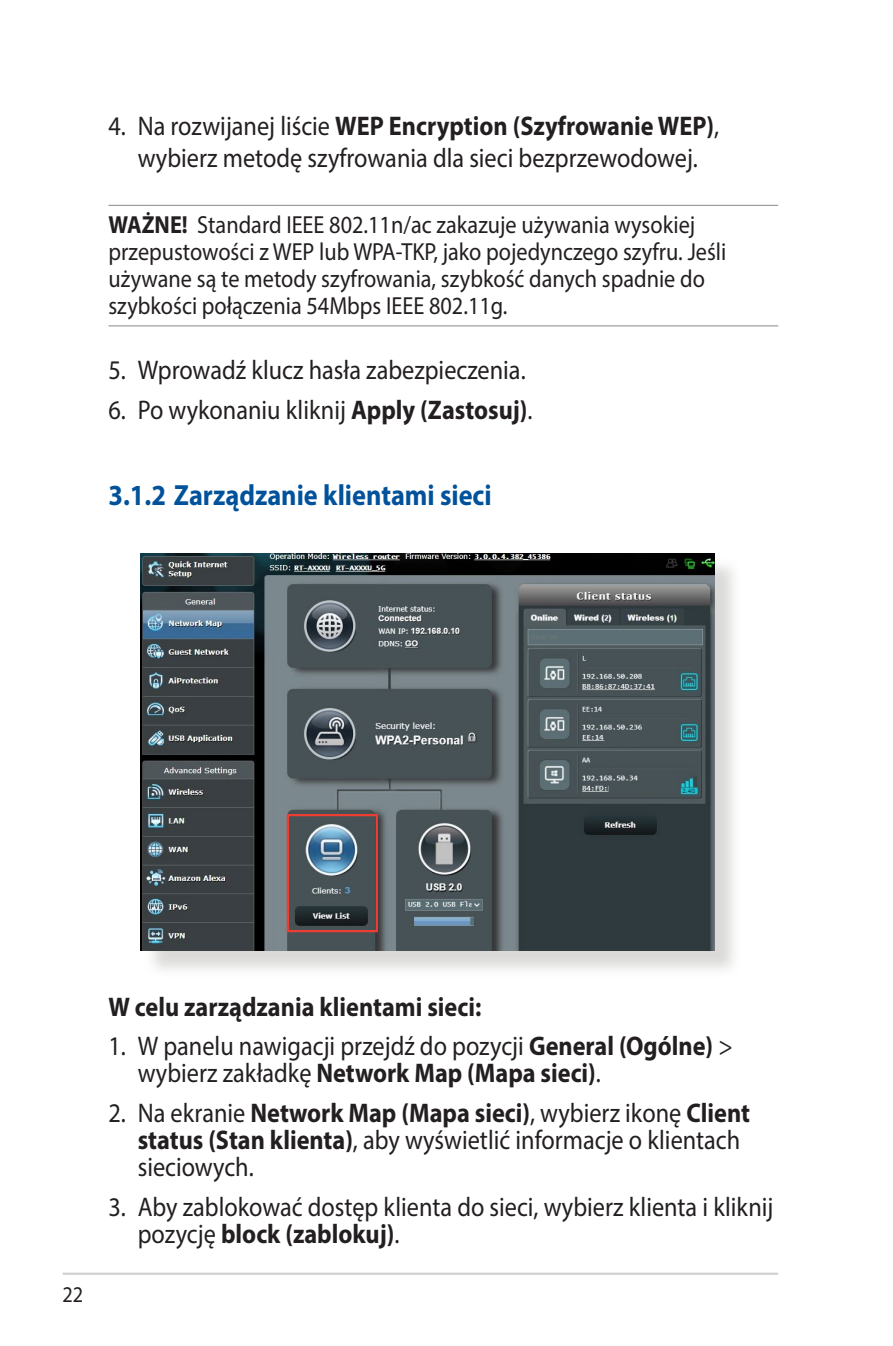
<style>
.page{position:relative;width:893px;height:1346px;background:#fff}
.page>*{position:absolute;margin:0;border:0;box-sizing:border-box;transform-origin:0 0}
.t1{font:700 29.25px "Myriad Pro";color:#01529a;scale:.9 1}
.t2{font:27px/27px "Myriad Pro";color:#231f20;scale:.9 1}
.t3{font:700 27px "Myriad Pro";color:#231f20;scale:.9 1}
.t4{font:24.75px/27px "Myriad Pro";color:#231f20;scale:.9 1}
.t5{font:22.5px "Myriad Pro";color:#231f20;scale:.9 1}
.s1{font-weight:700}
</style>
<div class="page">
<hr style="left:63px;top:1272px;width:715px;height:3px;background:#d1d2d4">
<hr style="left:108px;top:205px;width:670px;height:1px;background:#939598">
<hr style="left:108px;top:325px;width:670px;height:1px;background:#939598">
<div style="left:144px;top:557px;width:598px;height:422px;background:#cfcecb;opacity:.75"></div>
<img style="left:140px;top:553px;width:574px;height:397px">
<div style="left:287px;top:814px;width:91px;height:118px;border:2px solid #ee3e34"></div>
<p class="t2" style="left:108px;top:109px;width:680px;line-height:32.4px;text-align:center">4. Na rozwijanej liście <span class="s1">WEP Encryption (Szyfrowanie WEP)</span>, wybierz metodę szyfrowania dla sieci bezprzewodowej.</p>
<p class="t4" style="left:108px;top:210px;width:688px"><span class="s1">WAŻNE!</span> Standard IEEE 802.11n/ac zakazuje używania wysokiej przepustowości z WEP lub WPA-TKP, jako pojedynczego szyfru. Jeśli używane są te metody szyfrowania, szybkość danych spadnie do szybkości połączenia 54Mbps IEEE 802.11g.</p>
<p class="t2" style="left:108px;top:356px;width:465px">5. Wprowadź klucz hasła zabezpieczenia.</p>
<p class="t2" style="left:108px;top:396px;width:473px">6. Po wykonaniu kliknij <span class="s1">Apply (Zastosuj)</span>.</p>
<p class="t1" style="left:108px;top:476px;width:427px">3.1.2 Zarządzanie klientami sieci</p>
<p class="t5" style="left:63px;top:1281px;width:25px">22</p>
<p class="t3" style="left:108px;top:989px;width:416px">W celu zarządzania klientami sieci:</p>
<p class="t2" style="left:138px;top:1032px;width:663px;text-indent:-29px">1. W panelu nawigacji przejdź do pozycji <span class="s1">General (Ogólne)</span> &gt; wybierz zakładkę <span class="s1">Network Map (Mapa sieci)</span>.</p>
<p class="t2" style="left:138px;top:1099px;width:682px;text-indent:-29px">2. Na ekranie <span class="s1">Network Map (Mapa sieci)</span>, wybierz ikonę <span class="s1">Client status (Stan klienta)</span>, aby wyświetlić informacje o klientach sieciowych.</p>
<p class="t2" style="left:138px;top:1193px;width:708px;text-indent:-29px">3. Aby zablokować dostęp klienta do sieci, wybierz klienta i kliknij pozycję <span class="s1">block (zablokuj)</span>.</p>
</div>
